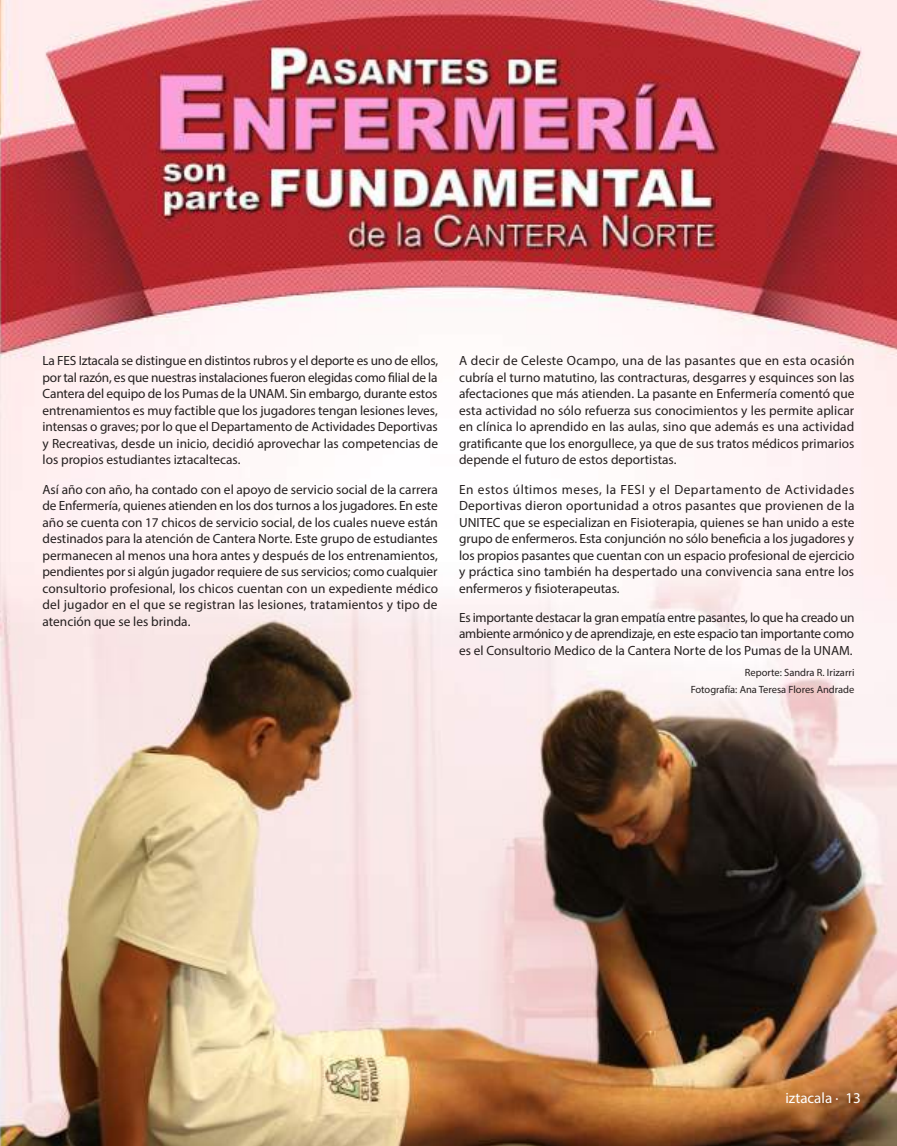
<style>
.page{position:relative;width:897px;height:1146px;background:#fff}
.page>*{position:absolute;margin:0;border:0;box-sizing:border-box;transform-origin:0 0}
.t1{font:15px "Myriad Pro";color:#fff}
.t2{font:13.35px/16.5px "Myriad Pro";color:#241f1f;text-align:justify}
.t3{font:10.5px/16.5px "Myriad Pro";color:#241f1f;text-align:right}
</style>
<div class="page">
<img style="left:0;top:0;width:897px;height:1145px">
<p class="t2" style="left:43px;top:352px;width:397px">La FES Iztacala se distingue en distintos rubros y el deporte es uno de ellos, por tal razón, es que nuestras instalaciones fueron elegidas como filial de la Cantera del equipo de los Pumas de la UNAM. Sin embargo, durante estos entrenamientos es muy factible que los jugadores tengan lesiones leves, intensas o graves; por lo que el Departamento de Actividades Deportivas y Recreativas, desde un inicio, decidió aprovechar las competencias de los propios estudiantes iztacaltecas.</p>
<p class="t2" style="left:43px;top:481px;width:397px">Así año con año, ha contado con el apoyo de servicio social de la carrera de Enfermería, quienes atienden en los dos turnos a los jugadores. En este año se cuenta con 17 chicos de servicio social, de los cuales nueve están destinados para la atención de Cantera Norte. Este grupo de estudiantes permanecen al menos una hora antes y después de los entrenamientos, pendientes por si algún jugador requiere de sus servicios; como cualquier consultorio profesional, los chicos cuentan con un expediente médico del jugador en el que se registran las lesiones, tratamientos y tipo de atención que se les brinda.</p>
<p class="t2" style="left:459px;top:352px;width:397px">A decir de Celeste Ocampo, una de las pasantes que en esta ocasión cubría el turno matutino, las contracturas, desgarres y esquinces son las afectaciones que más atienden. La pasante en Enfermería comentó que esta actividad no sólo refuerza sus conocimientos y les permite aplicar en clínica lo aprendido en las aulas, sino que además es una actividad gratificante que los enorgullece, ya que de sus tratos médicos primarios depende el futuro de estos deportistas.</p>
<p class="t2" style="left:459px;top:481px;width:397px">En estos últimos meses, la FESI y el Departamento de Actividades Deportivas dieron oportunidad a otros pasantes que provienen de la UNITEC que se especializan en Fisioterapia, quienes se han unido a este grupo de enfermeros. Esta conjunción no sólo beneficia a los jugadores y los propios pasantes que cuentan con un espacio profesional de ejercicio y práctica sino también ha despertado una convivencia sana entre los enfermeros y fisioterapeutas.</p>
<p class="t2" style="left:459px;top:609px;width:397px">Es importante destacar la gran empatía entre pasantes, lo que ha creado un ambiente armónico y de aprendizaje, en este espacio tan importante como es el Consultorio Medico de la Cantera Norte de los Pumas de la UNAM.</p>
<p class="t3" style="left:690px;top:664px;width:165px">Reporte: Sandra R. Irizarri<br>Fotografía: Ana Teresa Flores Andrade</p>
<p class="t1" style="left:785px;top:1089px;width:77px">iztacala · 13</p>
</div>
